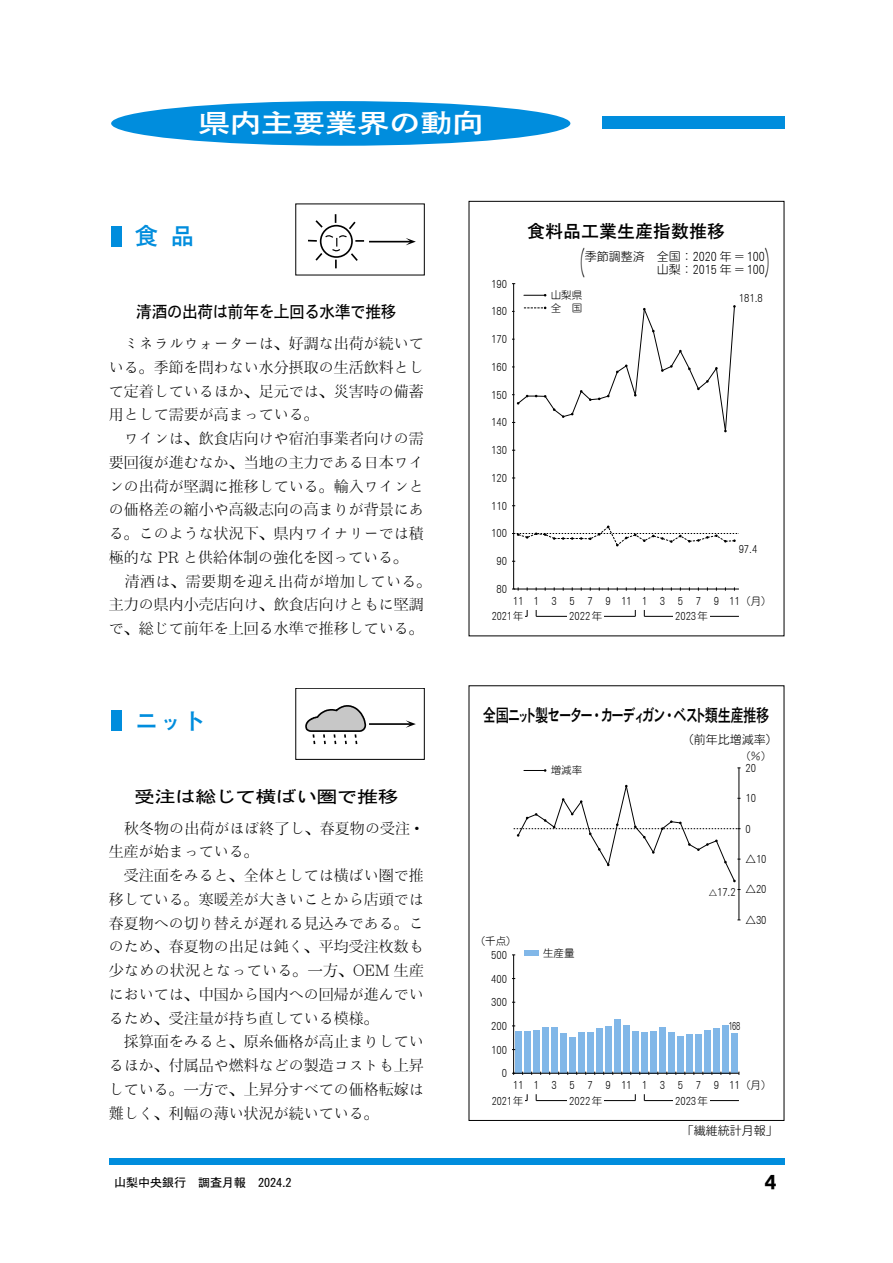
<style>
.page{position:relative;width:893px;height:1263px;background:#fff}
.page>*{position:absolute;margin:0;border:0;box-sizing:border-box;transform-origin:0 0}
.t1{font:32.4px "Motoya Maru W2 90 msp RKSJ H";color:#000;scale:.37 1}
.t2{font:26.4px "Motoya Gothic W4 90 msp RKSJ H";letter-spacing:-.04em;color:#fff;scale:1.25 1}
.t3{font:24px "Motoya Gothic W4 90 msp RKSJ H";color:#008ddd}
.t4{font:18px "Motoya Gothic W4 90 mskp RKSJ H";letter-spacing:-.045em;color:#000;scale:.74 1}
.t5{font:18px "Motoya Gothic W4 90 msp RKSJ H";color:#000}
.t6{font:18px "Mn Ip T6 M75";color:#000}
.t7{font:16.8px "Motoya Gothic W3 90 msp RKSJ H";letter-spacing:-.03em;color:#000;scale:.94 1}
.t8{font:16.8px "Motoya Gothic W3 90 msp RKSJ H";letter-spacing:-.03em;color:#000;scale:1.25 1}
.t9{font:15px/23.7px "Motoya Mincho W2 90 msp RKSJ H";color:#000}
.t10{font:12px "Motoya Maru W2 90 msp RKSJ H";color:#000}
.t11{font:12px "Motoya Gothic W3 90 msp RKSJ H";color:#000}
.t12{font:10.5px/12.6px "Motoya Maru W2 90 msp RKSJ H";color:#000}
.t13{font:10.5px "Motoya Maru W2 90 msp RKSJ H";color:#000;scale:.96 1}
.t14{font:10.5px "Motoya Maru W2 90 msp RKSJ H";color:#000;scale:.8 1}
.s1{font-size:8.4px}
</style>
<div class="page">
<hr style="left:513px;top:284px;width:1px;height:305px;background:#000">
<hr style="left:514px;top:589px;width:225px;height:1px;background:#000">
<svg style="left:512px;top:587px;width:7px;height:4px"></svg>
<hr style="left:644px;top:616px;width:95px;height:1px;background:#000">
<hr style="left:674px;top:615px;width:36px;height:3px;background:#fff">
<hr style="left:536px;top:616px;width:99px;height:1px;background:#000">
<hr style="left:568px;top:615px;width:36px;height:3px;background:#fff">
<svg style="left:525px;top:610px;width:3px;height:7px"></svg>
<svg style="left:512px;top:525px;width:227px;height:37px"></svg>
<svg style="left:512px;top:283px;width:224px;height:149px"></svg>
<svg style="left:308px;top:214px;width:57px;height:55px"></svg>
<hr style="left:369px;top:241px;width:42px;height:1px;background:#000">
<svg style="left:406px;top:238px;width:10px;height:7px"></svg>
<div style="left:111px;top:226px;width:11px;height:21px;background:#008ddd"></div>
<div style="left:111px;top:710px;width:11px;height:21px;background:#008ddd"></div>
<div style="left:296px;top:688px;width:129px;height:72px;border:1px solid #000"></div>
<hr style="left:369px;top:723px;width:42px;height:2px;background:#000">
<svg style="left:406px;top:720px;width:10px;height:8px"></svg>
<svg style="left:305px;top:705px;width:62px;height:40px"></svg>
<div style="left:515px;top:1031px;width:6px;height:42px;background:#81b7e8"></div>
<div style="left:524px;top:1031px;width:6px;height:42px;background:#81b7e8"></div>
<div style="left:533px;top:1031px;width:6px;height:42px;background:#81b7e8"></div>
<div style="left:542px;top:1027px;width:6px;height:46px;background:#81b7e8"></div>
<div style="left:551px;top:1027px;width:6px;height:46px;background:#81b7e8"></div>
<div style="left:560px;top:1033px;width:6px;height:40px;background:#81b7e8"></div>
<div style="left:569px;top:1037px;width:6px;height:36px;background:#81b7e8"></div>
<div style="left:578px;top:1032px;width:6px;height:41px;background:#81b7e8"></div>
<div style="left:587px;top:1032px;width:6px;height:41px;background:#81b7e8"></div>
<div style="left:596px;top:1028px;width:6px;height:45px;background:#81b7e8"></div>
<div style="left:605px;top:1026px;width:6px;height:47px;background:#81b7e8"></div>
<div style="left:614px;top:1019px;width:6px;height:54px;background:#81b7e8"></div>
<div style="left:623px;top:1025px;width:6px;height:48px;background:#81b7e8"></div>
<div style="left:632px;top:1031px;width:6px;height:42px;background:#81b7e8"></div>
<div style="left:641px;top:1032px;width:7px;height:41px;background:#81b7e8"></div>
<div style="left:650px;top:1031px;width:7px;height:42px;background:#81b7e8"></div>
<div style="left:659px;top:1027px;width:7px;height:46px;background:#81b7e8"></div>
<div style="left:668px;top:1032px;width:7px;height:41px;background:#81b7e8"></div>
<div style="left:677px;top:1036px;width:7px;height:37px;background:#81b7e8"></div>
<div style="left:686px;top:1035px;width:7px;height:38px;background:#81b7e8"></div>
<div style="left:695px;top:1035px;width:7px;height:38px;background:#81b7e8"></div>
<div style="left:704px;top:1030px;width:7px;height:43px;background:#81b7e8"></div>
<div style="left:713px;top:1028px;width:7px;height:45px;background:#81b7e8"></div>
<div style="left:722px;top:1025px;width:7px;height:48px;background:#81b7e8"></div>
<div style="left:731px;top:1033px;width:7px;height:40px;background:#81b7e8"></div>
<hr style="left:513px;top:955px;width:1px;height:118px;background:#000">
<hr style="left:514px;top:1073px;width:225px;height:1px;background:#000">
<hr style="left:739px;top:768px;width:1px;height:152px;background:#000">
<svg style="left:514px;top:785px;width:226px;height:97px"></svg>
<hr style="left:644px;top:1100px;width:95px;height:1px;background:#000">
<hr style="left:674px;top:1099px;width:36px;height:3px;background:#fff">
<hr style="left:536px;top:1100px;width:99px;height:1px;background:#000">
<hr style="left:568px;top:1099px;width:36px;height:3px;background:#fff">
<svg style="left:525px;top:1094px;width:3px;height:7px"></svg>
<div style="left:524px;top:950px;width:15px;height:5px;background:#81b7e8"></div>
<svg style="left:524px;top:769px;width:22px;height:3px"></svg>
<div style="left:109px;top:117px;width:675px;height:12px;background:#008ddd"></div>
<div style="left:109px;top:1158px;width:675px;height:6px;background:#008ddd"></div>
<div style="left:80px;top:111px;width:522px;height:25px;background:#fff"></div>
<div style="left:111px;top:101px;width:459px;height:45px;background:#008ddd;border-radius:50%"></div>
<h2 class="t2" style="left:198px;top:110px;width:231px">県内主要業界の動向</h2>
<h3 class="t3" style="left:134px;top:224px;width:61px">食品</h3>
<p class="t7" style="left:136px;top:304px;width:279px">清酒の出荷は前年を上回る水準で推移</p>
<p class="t9" style="left:109px;top:332px;width:324px">　ミネラルウォーターは、好調な出荷が続いている。季節を問わない水分摂取の生活飲料として定着しているほか、足元では、災害時の備蓄用として需要が高まっている。<br>　ワインは、飲食店向けや宿泊事業者向けの需要回復が進むなか、当地の主力である日本ワインの出荷が堅調に推移している。輸入ワインとの価格差の縮小や高級志向の高まりが背景にある。このような状況下、県内ワイナリーでは積極的な PR と供給体制の強化を図っている。<br>　清酒は、需要期を迎え出荷が増加している。主力の県内小売店向け、飲食店向けともに堅調で、総じて前年を上回る水準で推移している。</p>
<p class="t12" style="left:491px;top:277px;width:17px">190</p>
<p class="t12" style="left:491px;top:305px;width:17px">180</p>
<p class="t12" style="left:491px;top:333px;width:17px">170</p>
<p class="t12" style="left:491px;top:361px;width:17px">160</p>
<p class="t12" style="left:491px;top:388px;width:17px">150</p>
<p class="t12" style="left:491px;top:416px;width:17px">140</p>
<p class="t12" style="left:491px;top:444px;width:17px">130</p>
<p class="t12" style="left:491px;top:472px;width:17px">120</p>
<p class="t12" style="left:491px;top:499px;width:17px">110</p>
<p class="t12" style="left:491px;top:527px;width:17px">100</p>
<p class="t12" style="left:497px;top:555px;width:12px">90</p>
<p class="t12" style="left:497px;top:583px;width:12px">80</p>
<p class="t5" style="left:527px;top:222px;width:199px">食料品工業生産指数推移</p>
<p class="t10" style="left:585px;top:250px;width:181px">季節調整済　全国：2020 年＝ 100</p>
<h1 class="t1" style="left:573px;top:246px;width:34px">（</h1>
<h1 class="t1" style="left:765px;top:246px;width:34px">）</h1>
<p class="t10" style="left:657px;top:263px;width:109px">山梨：2015 年＝ 100</p>
<p class="t12" style="left:551px;top:289px;width:33px">山梨県全　国</p>
<p class="t12" style="left:739px;top:292px;width:25px">181.8</p>
<p class="t12" style="left:739px;top:543px;width:20px">97.4</p>
<p class="t12" style="left:513px;top:594px;width:12px">11</p>
<p class="t12" style="left:533px;top:594px;width:7px">1</p>
<p class="t12" style="left:551px;top:594px;width:7px">3</p>
<p class="t12" style="left:570px;top:594px;width:7px">5</p>
<p class="t12" style="left:588px;top:594px;width:7px">7</p>
<p class="t12" style="left:606px;top:594px;width:7px">9</p>
<p class="t12" style="left:621px;top:594px;width:12px">11</p>
<p class="t12" style="left:642px;top:594px;width:7px">1</p>
<p class="t12" style="left:660px;top:594px;width:7px">3</p>
<p class="t12" style="left:678px;top:594px;width:7px">5</p>
<p class="t12" style="left:696px;top:594px;width:7px">7</p>
<p class="t12" style="left:714px;top:594px;width:7px">9</p>
<p class="t12" style="left:729px;top:594px;width:44px">11（月）</p>
<p class="t13" style="left:492px;top:611px;width:34px">2021年</p>
<p class="t12" style="left:569px;top:610px;width:35px">2022年</p>
<p class="t12" style="left:675px;top:610px;width:35px">2023年</p>
<h3 class="t3" style="left:134px;top:709px;width:73px">ニット</h3>
<p class="t4" style="left:483px;top:706px;width:389px">全国ニット製セーター・カーディガン・ベスト類生産推移</p>
<p class="t10" style="left:682px;top:733px;width:97px">（前年比増減率）</p>
<p class="t12" style="left:740px;top:750px;width:33px">（％）</p>
<p class="t12" style="left:551px;top:764px;width:33px">増減率</p>
<p class="t12" style="left:745px;top:762px;width:12px">20</p>
<p class="t8" style="left:134px;top:788px;width:213px">受注は総じて横ばい圏で推移</p>
<p class="t12" style="left:745px;top:792px;width:12px">10</p>
<p class="t9" style="left:109px;top:816px;width:317px">　秋冬物の出荷がほぼ終了し、春夏物の受注・生産が始まっている。<br>　受注面をみると、全体としては横ばい圏で推移している。寒暖差が大きいことから店頭では春夏物への切り替えが遅れる見込みである。このため、春夏物の出足は鈍く、平均受注枚数も少なめの状況となっている。一方、OEM 生産においては、中国から国内への回帰が進んでいるため、受注量が持ち直している模様。<br>　採算面をみると、原糸価格が高止まりしているほか、付属品や燃料などの製造コストも上昇している。一方で、上昇分すべての価格転嫁は難しく、利幅の薄い状況が続いている。</p>
<p class="t12" style="left:745px;top:822px;width:7px">0</p>
<p class="t12" style="left:475px;top:934px;width:43px">（千点）</p>
<p class="t12" style="left:491px;top:948px;width:17px">500</p>
<p class="t12" style="left:491px;top:972px;width:17px">400</p>
<p class="t12" style="left:491px;top:996px;width:17px">300</p>
<p class="t12" style="left:491px;top:1019px;width:17px">200</p>
<p class="t12" style="left:491px;top:1043px;width:17px">100</p>
<p class="t12" style="left:502px;top:1067px;width:7px">0</p>
<p class="t12" style="left:513px;top:1079px;width:12px">11</p>
<p class="t12" style="left:543px;top:946px;width:33px">生産量</p>
<p class="t12" style="left:533px;top:1079px;width:7px">1</p>
<p class="t12" style="left:551px;top:1079px;width:7px">3</p>
<p class="t12" style="left:570px;top:1079px;width:7px">5</p>
<p class="t12" style="left:588px;top:1079px;width:7px">7</p>
<p class="t12" style="left:606px;top:1079px;width:7px">9</p>
<p class="t12" style="left:621px;top:1079px;width:12px">11</p>
<p class="t12" style="left:642px;top:1079px;width:7px">1</p>
<p class="t12" style="left:709px;top:886px;width:28px"><span class="s1">△</span>17.2</p>
<p class="t12" style="left:745px;top:853px;width:23px">△10</p>
<p class="t12" style="left:745px;top:883px;width:23px">△20</p>
<p class="t12" style="left:745px;top:913px;width:23px">△30</p>
<p class="t14" style="left:728px;top:1021px;width:16px">168</p>
<p class="t12" style="left:660px;top:1079px;width:7px">3</p>
<p class="t12" style="left:678px;top:1079px;width:7px">5</p>
<p class="t12" style="left:696px;top:1079px;width:7px">7</p>
<p class="t12" style="left:714px;top:1079px;width:7px">9</p>
<p class="t12" style="left:729px;top:1079px;width:44px">11（月）</p>
<p class="t13" style="left:492px;top:1095px;width:34px">2021年</p>
<p class="t12" style="left:569px;top:1094px;width:35px">2022年</p>
<p class="t12" style="left:675px;top:1094px;width:35px">2023年</p>
<p class="t10" style="left:682px;top:1125px;width:97px">「繊維統計月報」</p>
<p class="t11" style="left:114px;top:1176px;width:179px">山梨中央銀行　調査月報　2024.2</p>
<p class="t6" style="left:764px;top:1174px;width:15px">4</p>
</div>
